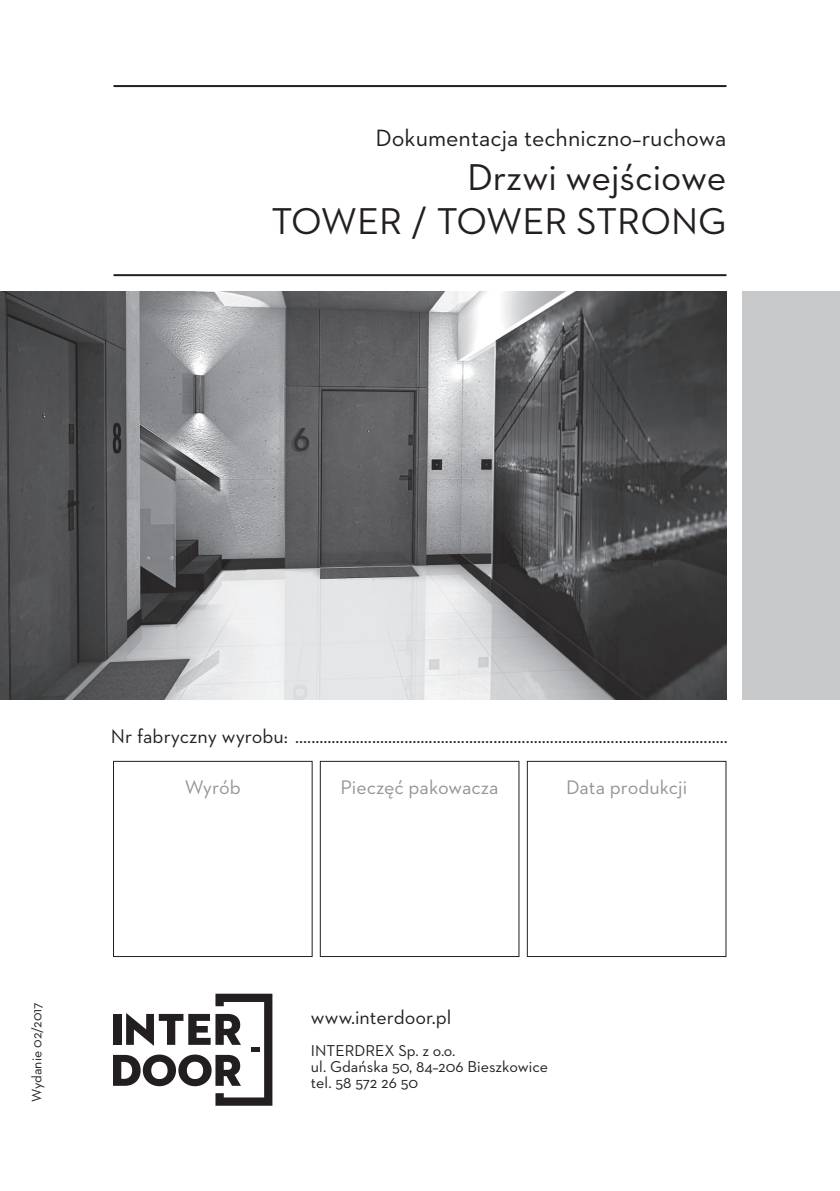
<style>
.page{position:relative;width:840px;height:1191px;background:#fff}
.page>*{position:absolute;margin:0;border:0;box-sizing:border-box;transform-origin:0 0}
.t1{font:38px/44px "Neutraface 2 Text";color:#231f20;text-align:right}
.t2{font:24px "Neutraface 2 Text";color:#231f20}
.t3{font:20px "Neutraface 2 Text";color:#231f20}
.t4{font:20px "Neutraface 2 Text";color:#939598}
.t5{font:16px/16px "Neutraface 2 Text";color:#231f20}
.t6{font:14px "Neutraface 2 Text";color:#231f20}
</style>
<div class="page">
<img style="left:0;top:291px;width:726px;height:408px">
<div style="left:113px;top:761px;width:199px;height:196px;border:1px solid #231f20"></div>
<div style="left:319px;top:761px;width:200px;height:196px;border:1px solid #231f20"></div>
<div style="left:526px;top:761px;width:200px;height:196px;border:1px solid #231f20"></div>
<div style="left:741px;top:291px;width:98px;height:408px;background:#c7c8ca"></div>
<hr style="left:113px;top:85px;width:613px;height:2px;background:#231f20">
<hr style="left:113px;top:274px;width:613px;height:2px;background:#231f20">
<svg style="left:113px;top:993px;width:159px;height:112px"></svg>
<div style="left:251px;top:1047px;width:8px;height:5px;background:#231f20"></div>
<p class="t2" style="left:375px;top:123px;width:352px">Dokumentacja techniczno–ruchowa</p>
<h1 class="t1" style="left:271px;top:154px;width:456px">Drzwi wejściowe<br>TOWER / TOWER STRONG</h1>
<p class="t3" style="left:111px;top:723px;width:618px">Nr fabryczny wyrobu: ...........................................................................................................</p>
<p class="t4" style="left:185px;top:774px;width:58px">Wyrób</p>
<p class="t4" style="left:340px;top:774px;width:160px">Pieczęć pakowacza</p>
<p class="t4" style="left:565px;top:774px;width:122px">Data produkcji</p>
<p class="t6" style="left:28px;top:1102px;width:101px;rotate:-90deg">Wydanie 02/2017</p>
<p class="t3" style="left:311px;top:1005px;width:142px">www.interdoor.pl</p>
<p class="t5" style="left:311px;top:1042px;width:238px">INTERDREX Sp. z o.o.<br>ul. Gdańska 50, 84–206 Bieszkowice tel. 58 572 26 50</p>
</div>
